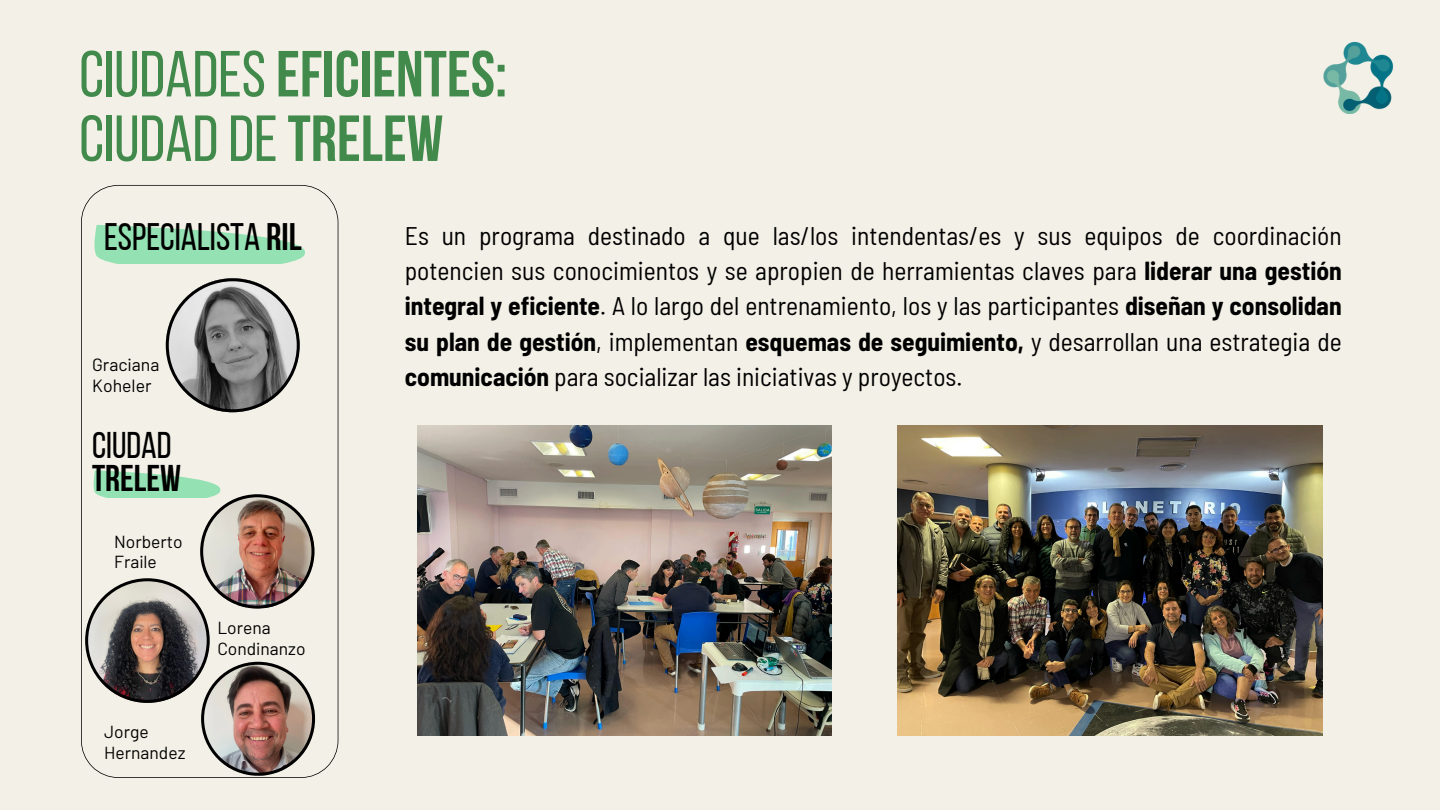
<style>
.page{position:relative;width:1440px;height:810px;background:#f3f1e7}
.page>*{position:absolute;margin:0;border:0;box-sizing:border-box;transform-origin:0 0}
.t1{font:700 65px/64.5px "Bebas Neue";color:#418a4c}
.t2{font:38.3px "Bebas Neue";color:#000}
.t3{font:37.1px/33.4px "Bebas Neue";color:#000}
.t4{font:semi-condensed 25.5px/35.2px "Barlow";color:#000;text-align:justify}
.t5{font:17.7px/21.2px "Barlow";color:#000}
.t6{font:17.4px/20.9px "Barlow";color:#000}
.s1{font-weight:400}
.s2{font-weight:700}
</style>
<div class="page">
<img style="left:1323px;top:41px;width:71px;height:73px">
<svg style="left:81px;top:185px;width:257px;height:593px"></svg>
<svg style="left:94px;top:470px;width:126px;height:24px;fill:#94e1b3"></svg>
<svg style="left:94px;top:225px;width:211px;height:38px;fill:#94e1b3"></svg>
<svg style="left:166px;top:278px;width:134px;height:134px"></svg>
<img style="left:418px;top:425px;width:414px;height:311px">
<img style="left:897px;top:425px;width:426px;height:311px">
<img style="left:85px;top:494px;width:230px;height:282px">
<h2 class="t1" style="left:79px;top:48px;width:429px"><span class="s1">CIUDADES</span> EFICIENTES:<br><span class="s1">CIUDADDE</span> TRELEW</h2>
<p class="t2" style="left:104px;top:221px;width:199px">ESPECIALISTA <span class="s2">RIL</span></p>
<p class="t5" style="left:92px;top:353px;width:69px">Graciana<br>Koheler</p>
<p class="t3" style="left:92px;top:432px;width:90px">CIUDAD<br><span class="s2">TRELEW</span></p>
<p class="t6" style="left:114px;top:530px;width:70px">Norberto</p>
<p class="t6" style="left:114px;top:551px;width:44px">Fraile</p>
<p class="t6" style="left:104px;top:721px;width:46px">Jorge</p>
<p class="t6" style="left:104px;top:742px;width:83px">Hernandez</p>
<p class="t6" style="left:217px;top:616px;width:90px">Lorena<br>Condinanzo</p>
<p class="t4" style="left:405px;top:217px;width:938px">Es un programa destinado a que las/los intendentas/es y sus equipos de coordinación potencien sus conocimientos y se apropien de herramientas claves para <span class="s2">liderar una gestión integral y eficiente</span>. A lo largo del entrenamiento, los y las participantes <span class="s2">diseñan y consolidan su plan de gestión</span>, implementan <span class="s2">esquemas de seguimiento,</span> y desarrollan una estrategia de <span class="s2">comunicación</span> para socializar las iniciativas y proyectos.</p>
</div>
